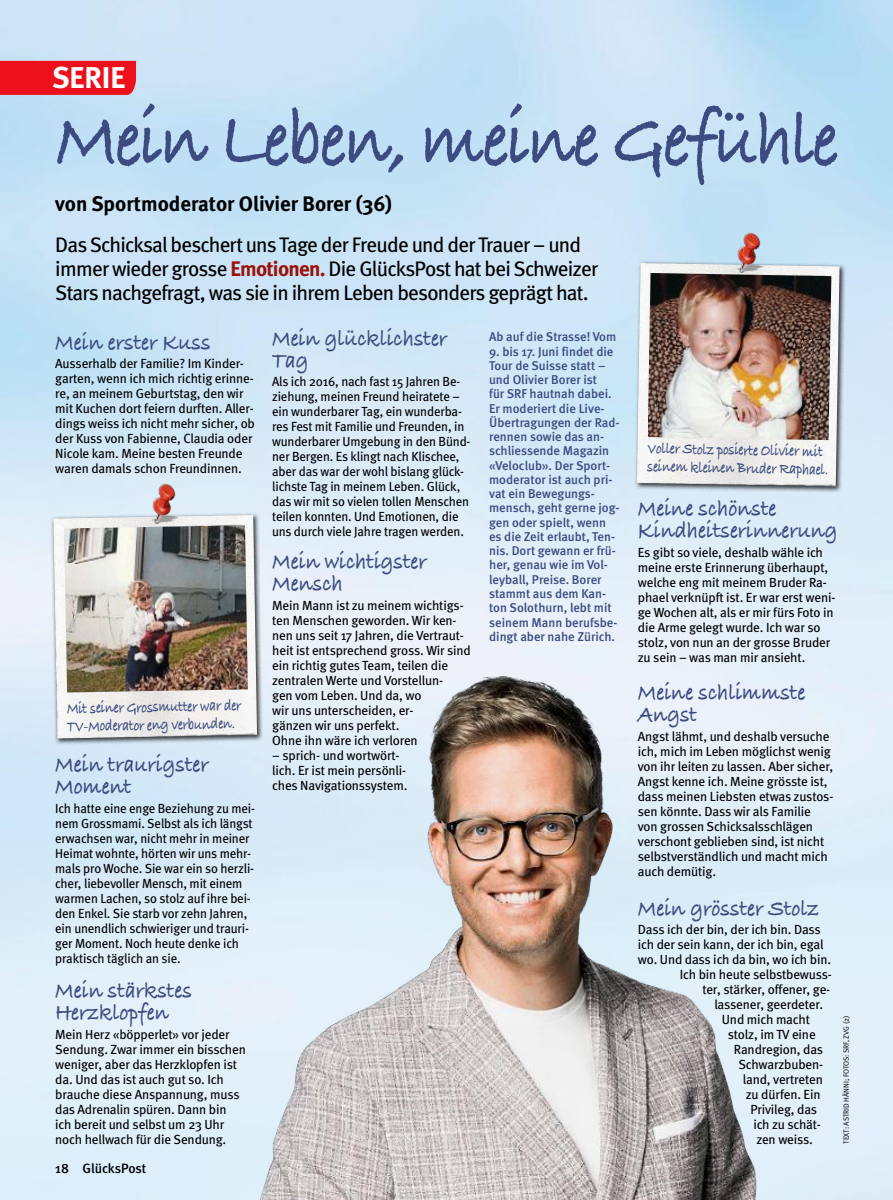
<style>
.page{position:relative;width:893px;height:1200px;background:#fff}
.page>*{position:absolute;margin:0;border:0;box-sizing:border-box;transform-origin:0 0}
.t1{font:700 81px "Bradley Hand ITCTT";letter-spacing:-.03em;color:#3c4c80;scale:.87 1}
.t2{font:700 30px "Meta";letter-spacing:.005em;color:#fff}
.t3{font:700 24px/22.5px "Bradley Hand ITCTT";color:#3c4c80;scale:.88 1}
.t4{font:21px/24px "Meta";letter-spacing:-.035em;color:#000}
.t5{font:700 21px "Meta";color:#000}
.t6{font:700 16.5px/18px "Bradley Hand ITCTT";color:#3c4c80;scale:.8 1}
.t7{font:500 13.5px "Meta";letter-spacing:-.005em;color:#000}
.t8{font:13.2px/15px "Meta";letter-spacing:-.01em;color:#000}
.t9{font:500 12.75px/14.2px "Meta";color:#3c4c80}
.t10{font:7.5px "Meta Normal";letter-spacing:-.005em;color:#000}
.s1{font-weight:700;color:#99130b}
</style>
<div class="page">
<div style="left:634px;top:260px;width:212px;height:233px;background:#000;opacity:.8"></div>
<img style="left:637px;top:263px;width:202px;height:223px">
<img style="left:648px;top:273px;width:183px;height:167px">
<img style="left:735px;top:232px;width:30px;height:40px">
<div style="left:50px;top:512px;width:213px;height:232px;background:#000;opacity:.8"></div>
<img style="left:53px;top:515px;width:204px;height:223px">
<img style="left:64px;top:525px;width:184px;height:167px">
<img style="left:150px;top:483px;width:29px;height:40px">
<img style="left:131px;top:602px;width:653px;height:597px">
<div style="left:0;top:61px;width:136px;height:34px;background:#ed111c"></div>
<h2 class="t2" style="left:52px;top:60px;width:75px">SERIE</h2>
<h1 class="t1" style="left:55px;top:78px;width:902px">Mein Leben, meine Gefühle</h1>
<h3 class="t5" style="left:55px;top:192px;width:338px">von Sportmoderator Olivier Borer (36)</h3>
<h3 class="t4" style="left:55px;top:232px;width:544px">Das Schicksal beschert uns Tage der Freude und der Trauer – und immer wieder grosse <span class="s1">Emotionen.</span> Die GlücksPost hat bei Schweizer<br>Stars nachgefragt, was sie in ihrem Leben besonders geprägt hat.</h3>
<h3 class="t3" style="left:55px;top:329px;width:178px">Mein erster Kuss</h3>
<p class="t8" style="left:55px;top:355px;width:201px">Ausserhalb der Familie? Im Kinder&shy;garten, wenn ich mich richtig erinne&shy;re, an meinem Geburtstag, den wir mit Kuchen dort feiern durften. Aller&shy;dings weiss ich nicht mehr sicher, ob der Kuss von Fabienne, Claudia oder Nicole kam. Meine besten Freunde waren damals schon Freundinnen.</p>
<p class="t6" style="left:67px;top:698px;width:220px;rotate:-1deg">Mit seiner Grossmutter war der<br>TV-Moderator eng verbunden.</p>
<h3 class="t3" style="left:55px;top:751px;width:176px">Mein traurigster<br>Moment</h3>
<p class="t8" style="left:55px;top:800px;width:201px">Ich hatte eine enge Beziehung zu mei&shy;nem Grossmami. Selbst als ich längst erwachsen war, nicht mehr in meiner Heimat wohnte, hörten wir uns mehr&shy;mals pro Woche. Sie war ein so herzli&shy;cher, liebevoller Mensch, mit einem warmen Lachen, so stolz auf ihre bei&shy;den Enkel. Sie starb vor zehn Jahren, ein unendlich schwieriger und trauri&shy;ger Moment. Noch heute denke ich praktisch täglich an sie.</p>
<h3 class="t3" style="left:55px;top:977px;width:157px">Mein stärkstes<br>Herzklopfen</h3>
<p class="t8" style="left:55px;top:1026px;width:192px">Mein Herz «böpperlet» vor jeder<br>Sendung. Zwar immer ein bisschen weniger, aber das Herzklopfen ist da. Und das ist auch gut so. Ich brauche diese Anspannung, muss das Adrenalin spüren. Dann bin ich bereit und selbst um 23 Uhr noch hellwach für die Sendung.</p>
<p class="t7" style="left:55px;top:1160px;width:93px">18 GlücksPost</p>
<h3 class="t3" style="left:272px;top:325px;width:200px">Mein glücklichster<br>Tag</h3>
<p class="t8" style="left:272px;top:374px;width:200px">Als ich 2016, nach fast 15 Jahren Be&shy;ziehung, meinen Freund heiratete – ein wunderbarer Tag, ein wunderba&shy;res Fest mit Familie und Freunden, in wunderbarer Umgebung in den Bünd&shy;ner Bergen. Es klingt nach Klischee, aber das war der wohl bislang glück&shy;lichste Tag in meinem Leben. Glück, das wir mit so vielen tollen Menschen teilen konnten. Und Emotionen, die uns durch viele Jahre tragen werden.</p>
<h3 class="t3" style="left:272px;top:548px;width:177px">Mein wichtigster<br>Mensch</h3>
<p class="t8" style="left:272px;top:597px;width:200px">Mein Mann ist zu meinem wichtigs&shy;ten Menschen geworden. Wir ken&shy;nen uns seit 17 Jahren, die Vertraut&shy;heit ist entsprechend gross. Wir sind ein richtig gutes Team, teilen die zentralen Werte und Vorstellun-<br>gen vom Leben. Und da, wo<br>wir uns unterscheiden, er-<br>gänzen wir uns perfekt.<br>Ohne ihn wäre ich verloren</p>
<p class="t8" style="left:272px;top:747px;width:137px">– sprich- und wortwört&shy;lich. Er ist mein persönli&shy;ches Navigationssystem.</p>
<p class="t9" style="left:489px;top:329px;width:129px">Ab auf die Strasse! Vom</p>
<p class="t9" style="left:489px;top:344px;width:132px">9. bis 17. Juni findet die<br>Tour de Suisse statt – und Olivier Borer ist<br>für SRF hautnah dabei.<br>Er moderiert die Live-<br>Übertragungen der Rad&shy;rennen sowie das an&shy;schliessende Magazin «Veloclub». Der Sport&shy;moderator ist auch pri&shy;vat ein Bewegungs&shy;mensch, geht gerne jog&shy;gen oder spielt, wenn es die Zeit erlaubt, Ten&shy;nis. Dort gewann er frü&shy;her, genau wie im Vol&shy;leyball, Preise. Borer stammt aus dem Kan&shy;ton Solothurn, lebt mit seinem Mann berufsbe&shy;dingt aber nahe Zürich.</p>
<p class="t6" style="left:648px;top:438px;width:228px;rotate:1deg">Voller Stolz posierte Olivier mit seinem kleinen Bruder Raphael.</p>
<h3 class="t3" style="left:638px;top:495px;width:228px">Meine schönste<br>Kindheitserinnerung</h3>
<p class="t8" style="left:638px;top:544px;width:199px">Es gibt so viele, deshalb wähle ich meine erste Erinnerung überhaupt, welche eng mit meinem Bruder Ra&shy;phael verknüpft ist. Er war erst weni&shy;ge Wochen alt, als er mir fürs Foto in die Arme gelegt wurde. Ich war so stolz, von nun an der grosse Bruder zu sein – was man mir ansieht.</p>
<h3 class="t3" style="left:638px;top:679px;width:192px">Meine schlimmste<br>Angst</h3>
<p class="t8" style="left:638px;top:728px;width:197px">Angst lähmt, und deshalb versuche ich, mich im Leben möglichst wenig von ihr leiten zu lassen. Aber sicher,<br>Angst kenne ich. Meine grösste ist, dass meinen Liebsten etwas zustos&shy;sen könnte. Dass wir als Familie von grossen Schicksalsschlägen verschont geblieben sind, ist nicht selbstverständlich und macht mich auch demütig.</p>
<h3 class="t3" style="left:638px;top:895px;width:208px">Mein grösster Stolz</h3>
<p class="t8" style="left:638px;top:921px;width:184px">Dass ich der bin, der ich bin. Dass</p>
<p class="t8" style="left:638px;top:936px;width:187px">ich der sein kann, der ich bin, egal</p>
<p class="t8" style="left:638px;top:951px;width:195px">wo. Und dass ich da bin, wo ich bin.</p>
<p class="t8" style="left:680px;top:966px;width:154px">Ich bin heute selbstbewuss-</p>
<p class="t8" style="left:702px;top:981px;width:129px">ter, stärker, offener, ge-</p>
<p class="t8" style="left:714px;top:996px;width:110px">lassener, geerdeter.</p>
<p class="t8" style="left:722px;top:1011px;width:90px">Und mich macht</p>
<p class="t8" style="left:728px;top:1026px;width:89px">stolz, im TV eine</p>
<p class="t8" style="left:734px;top:1041px;width:91px">Randregion, das</p>
<p class="t8" style="left:738px;top:1056px;width:86px">Schwarzbuben-</p>
<p class="t8" style="left:743px;top:1071px;width:81px">land, vertreten</p>
<p class="t8" style="left:746px;top:1086px;width:76px">zu dürfen. Ein</p>
<p class="t8" style="left:750px;top:1101px;width:68px">Privileg, das</p>
<p class="t8" style="left:753px;top:1116px;width:69px">ich zu schät-</p>
<p class="t8" style="left:756px;top:1131px;width:58px">zen weiss.</p>
<p class="t10" style="left:842px;top:1143px;width:130px;rotate:-90deg">TEXT: ASTRID HÄNNI; FOTOS: SRF, ZVG (2)</p>
</div>
